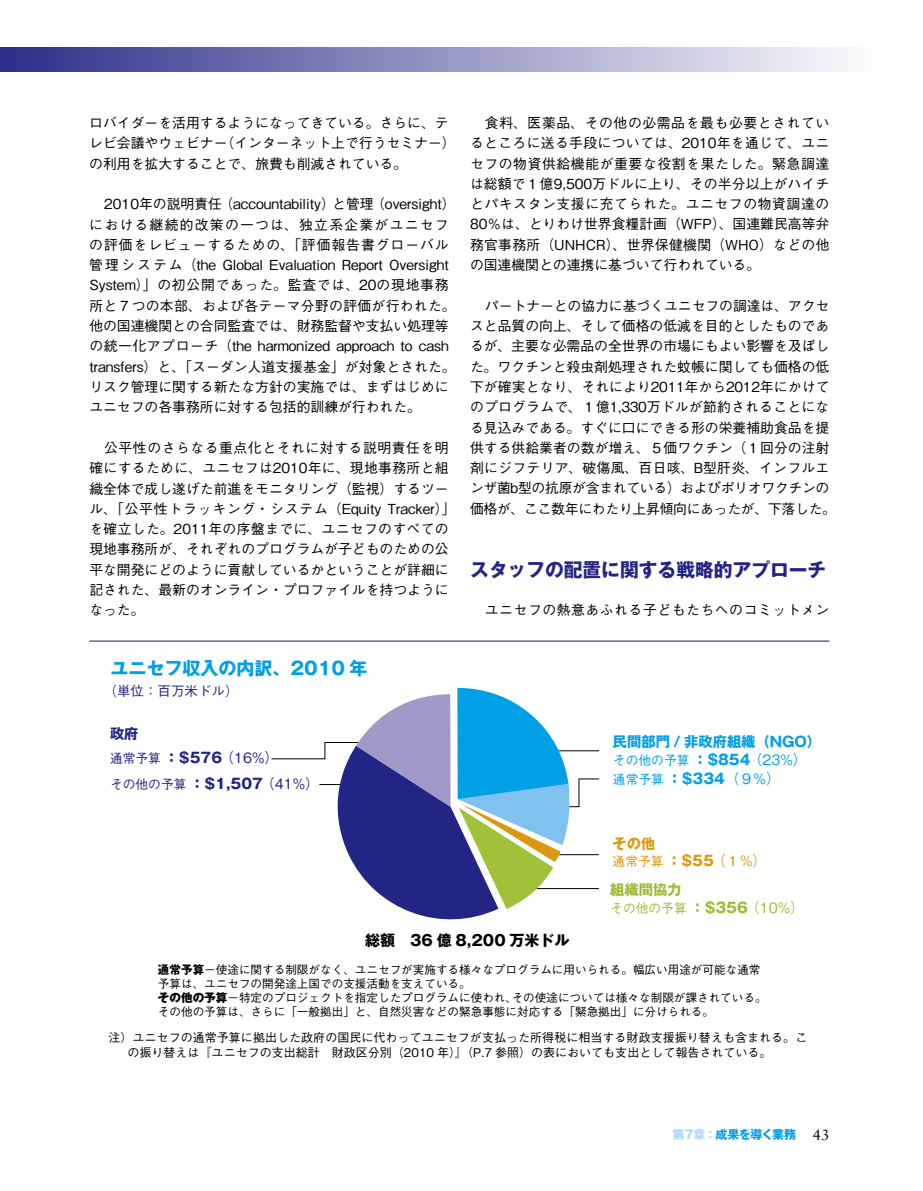
<style>
.page{position:relative;width:923px;height:1191px;background:#fff}
.page>*{position:absolute;margin:0;border:0;box-sizing:border-box;transform-origin:0 0}
.t1{font:700 19.2px "Gothic MB101 Pro";color:#232584}
.t2{font:18px "Gothic MB101 Pro Bold 90 pv RKSJ H";color:#009fe6}
.t3{font:15px "Gothic MB101 Pro Bold 90 pv RKSJ H";color:#000}
.t4{font:14.25px/24.6px "Gothic MB101 Pro Bold 90 pv RKSJ H";color:#232584}
.t5{font:14.25px "Gothic MB101 Pro Bold 90 pv RKSJ H";color:#009fe6}
.t6{font:14.25px "Gothic MB101 Pro Bold 90 pv RKSJ H";color:#9abc36}
.t7{font:14.25px "Gothic MB101 Pro Bold 90 pv RKSJ H";color:#dd960f}
.t8{font:500 13.8px/20.2px "Gothic BBB Pro";color:#000}
.t9{font:500 13.8px "Gothic BBB Pro";letter-spacing:.04em;color:#000}
.t10{font:13.5px "Gothic BBB Pro Medium 90 pv RKSJ H";color:#232584}
.t11{font:12.75px "Gothic BBB Pro Medium 90 pv RKSJ H";color:#009fe6}
.t12{font:12.75px "Gothic BBB Pro Medium 90 pv RKSJ H";color:#9abc36}
.t13{font:12.75px "Gothic BBB Pro Medium 90 pv RKSJ H";color:#dd960f}
.t14{font:12px/14.4px "Gothic BBB Pro Medium 90 pv RKSJ H";letter-spacing:.005em;color:#000}
.t15{font:700 12px "Gothic MB101 Pro";letter-spacing:-.06em;color:#009fe6}
.t16{font:11.55px/14px "Gothic BBB Pro Medium 90 pv RKSJ H";color:#000}
.s1{font-family:"Gothic BBB Pro Medium 90 pv RKSJ H";font-size:12.75px}
.s2{font-family:"Gothic BBB Pro Medium 90 pv RKSJ H"}
.s3{font-family:"Gothic MB101 Pro Bold 90 pv RKSJ H";font-size:14.25px}
.s4{font-size:14.25px}
.s5{font-family:"Gothic MB101 Pro Bold 90 pv RKSJ H"}
.s6{font-family:"Gothic MB101 Pro Heavy 90 pv RKSJ H"}
.s7{color:#aed6f5}
.s8{font-family:"Sabon";font-weight:400;font-size:14.85px;color:#000}
</style>
<div class="page">
<div style="left:0;top:48px;width:923px;height:24px;background:linear-gradient(to right,#2d2e89,#fff)"></div>
<hr style="left:89px;top:640px;width:740px;height:1px;background:#232584">
<svg style="left:271px;top:742px;width:329px;height:147px"></svg>
<svg style="left:332px;top:687px;width:238px;height:233px"></svg>
<p class="t8" style="left:89px;top:111px;width:368px">ロバイダーを活用するようになってきている。さらに、テレビ会議やウェビナー（インターネット上で行うセミナー）の利用を拡大することで、旅費も削減されている。</p>
<p class="t8" style="left:89px;top:192px;width:368px;text-indent:15px">2010年の説明責任（accountability）と管理（oversight）における継続的改策の一つは、独立系企業がユニセフの評価をレビューするための、「評価報告書グローバル管理システム（the Global Evaluation Report Oversight System）」の初公開であった。監査では、20の現地事務所と７つの本部、および各テーマ分野の評価が行われた。他の国連機関との合同監査では、財務監督や支払い処理等の統一化アプローチ（the harmonized approach to cash transfers）と、「スーダン人道支援基金」が対象とされた。リスク管理に関する新たな方針の実施では、まずはじめにユニセフの各事務所に対する包括的訓練が行われた。</p>
<p class="t8" style="left:89px;top:436px;width:368px;text-indent:15px">公平性のさらなる重点化とそれに対する説明責任を明確にするために、ユニセフは2010年に、現地事務所と組織全体で成し遂げた前進をモニタリング（監視）するツール、「公平性トラッキング・システム（Equity Tracker）」を確立した。2011年の序盤までに、ユニセフのすべての現地事務所が、それぞれのプログラムが子どものための公平な開発にどのように貢献しているかということが詳細に記された、最新のオンライン・プロファイルを持つようになった。</p>
<h2 class="t2" style="left:110px;top:653px;width:259px">ユニセフ収入の内訳、2010 年</h2>
<p class="t10" style="left:104px;top:680px;width:137px">（単位：百万米ドル）</p>
<p class="t4" style="left:110px;top:720px;width:211px">政府<br><span class="s1">通常予算</span>：$576 <span class="s2">（16%）<br></span><span class="s1">その他の予算</span>：$1,507 <span class="s2">（41%）</span></p>
<p class="t8" style="left:470px;top:111px;width:361px;text-align:justify;text-indent:15px">食料、医薬品、その他の必需品を最も必要とされているところに送る手段については、2010年を通じて、ユニセフの物資供給機能が重要な役割を果たした。緊急調達は総額で１億9,500万ドルに上り、その半分以上がハイチとパキスタン支援に充てられた。ユニセフの物資調達の80％は、とりわけ世界食糧計画（WFP）、国連難民高等弁務官事務所（UNHCR）、世界保健機関（WHO）などの他の国連機関との連携に基づいて行われている。</p>
<p class="t8" style="left:470px;top:294px;width:367px;text-align:center">パートナーとの協力に基づくユニセフの調達は、アクセ<br>スと品質の向上、そして価格の低減を目的としたものであるが、主要な必需品の全世界の市場にもよい影響を及ぼした。ワクチンと殺虫剤処理された蚊帳に関しても価格の低下が確実となり、それにより2011年から2012年にかけてのプログラムで、１億1,330万ドルが節約されることになる見込みである。すぐに口にできる形の栄養補助食品を提供する供給業者の数が増え、５価ワクチン（１回分の注射剤にジフテリア、破傷風、百日咳、B型肝炎、インフルエンザ菌b型の抗原が含まれている）およびポリオワクチンの価格が、ここ数年にわたり上昇傾向にあったが、下落した。</p>
<h1 class="t1" style="left:470px;top:553px;width:358px">スタッフの配置に関する戦略的アプローチ</h1>
<p class="t9" style="left:485px;top:599px;width:346px">ユニセフの熱意あふれる子どもたちへのコミットメン</p>
<p class="t5" style="left:613px;top:729px;width:210px">民間部門 / 非政府組織（NGO）</p>
<p class="t11" style="left:613px;top:750px;width:196px">その他の予算<span class="s3">：$854</span> <span class="s4">（23%）</span></p>
<p class="t5" style="left:613px;top:766px;width:169px"><span class="s1">通常予算</span>：$334<span class="s2">（９%）</span></p>
<p class="t7" style="left:612px;top:832px;width:44px">その他</p>
<p class="t13" style="left:612px;top:851px;width:156px">通常予算<span class="s3">：$55</span> <span class="s4">（１%）</span></p>
<p class="t6" style="left:610px;top:877px;width:73px">組織間協力</p>
<p class="t12" style="left:610px;top:898px;width:196px">その他の予算<span class="s3">：$356</span> <span class="s4">（10%）</span></p>
<p class="t3" style="left:365px;top:927px;width:206px">総額　36 億 8,200 万米ドル</p>
<p class="t16" style="left:158px;top:961px;width:610px"><span class="s5">通常予算</span>－使途に関する制限がなく、ユニセフが実施する様々なプログラムに用いられる。幅広い用途が可能な通常予算は、ユニセフの開発途上国での支援活動を支えている。<br><span class="s6">その他の予算</span>－特定のプロジェクトを指定したプログラムに使われ、その使途については様々な制限が課されている。その他の予算は、さらに「一般拠出」と、自然災害などの緊急事態に対応する「緊急拠出」に分けられる。</p>
<p class="t14" style="left:128px;top:1029px;width:681px;text-indent:-19px">注）ユニセフの通常予算に拠出した政府の国民に代わってユニセフが支払った所得税に相当する財政支援振り替えも含まれる。この振り替えは『ユニセフの支出総計　財政区分別（2010 年）』（P.7 参照）の表においても支出として報告されている。</p>
<p class="t15" style="left:672px;top:1124px;width:158px"><span class="s7">第７章：</span>成果を導く業務 <span class="s8">43</span></p>
</div>
